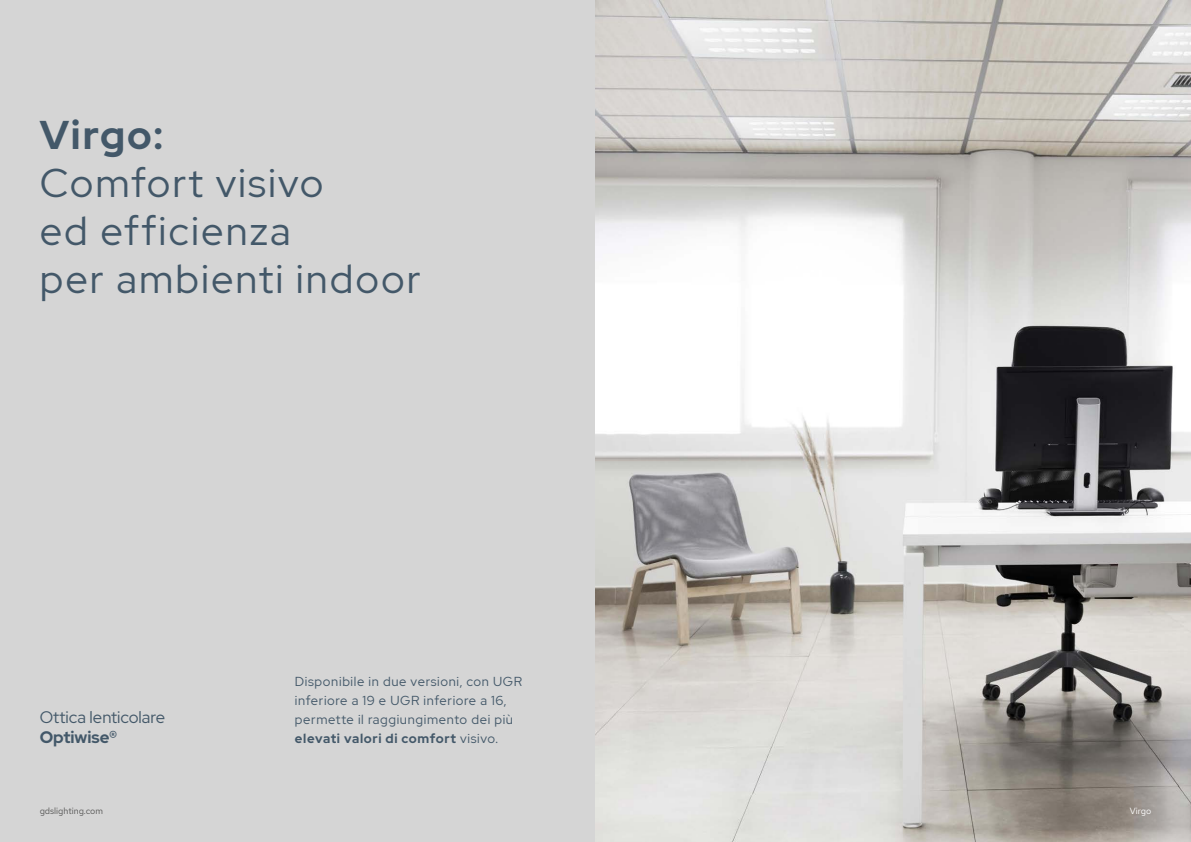
<style>
.page{position:relative;width:1191px;height:842px;background:#d5d5d5}
.page>*{position:absolute;margin:0;border:0;box-sizing:border-box;transform-origin:0 0}
.t1{font:40px "Red Hat Display";letter-spacing:.05em;color:#435869}
.t2{font:700 40px "Red Hat Display";letter-spacing:.05em;color:#435869}
.t3{font:16.7px "Red Hat Display";color:#435869}
.t4{font:700 16.7px "Red Hat Display";color:#435869}
.t5{font:13px/19px "Red Hat Display";letter-spacing:.05em;color:#435869}
.t6{font:9px "Red Hat Text";color:#575756}
.t7{font:9px "Red Hat Text";color:#fff}
.s1{font-weight:700}
</style>
<div class="page">
<img style="left:595px;top:0;width:596px;height:842px">
<p class="t2" style="left:40px;top:109px;width:125px">Virgo:</p>
<p class="t1" style="left:40px;top:157px;width:285px">Comfort visivo</p>
<p class="t1" style="left:40px;top:205px;width:253px">ed efficienza</p>
<p class="t1" style="left:40px;top:253px;width:382px">per ambienti indoor</p>
<p class="t3" style="left:40px;top:706px;width:127px">Ottica lenticolare</p>
<p class="t4" style="left:40px;top:726px;width:79px">Optiwise®</p>
<p class="t5" style="left:295px;top:672px;width:229px">Disponibile in due versioni, con UGR inferiore a 19 e UGR inferiore a 16, permette il raggiungimento dei più <span class="s1">elevati valori di comfort</span> visivo.</p>
<p class="t6" style="left:40px;top:805px;width:65px">gdslighting.com</p>
<p class="t7" style="left:1130px;top:805px;width:23px">Virgo</p>
</div>
